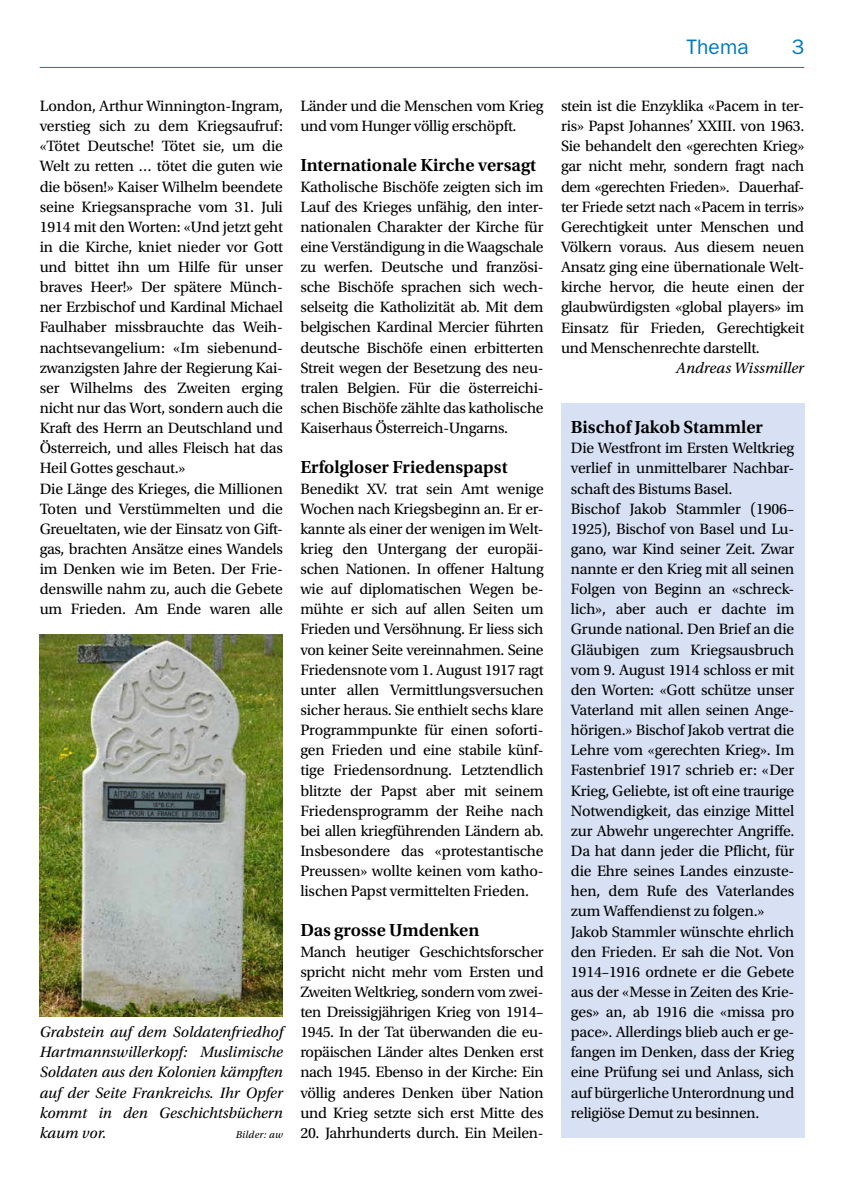
<style>
.page{position:relative;width:844px;height:1191px;background:#fff}
.page>*{position:absolute;margin:0;border:0;box-sizing:border-box;transform-origin:0 0}
.t1{font:21px "ITC Franklin Gothic Std";letter-spacing:.01em;color:#0077be}
.t2{font:600 18.38px "Utopia Std";color:#000}
.t3{font:15.75px/20.1px "Utopia Std";letter-spacing:-.015em;color:#000;text-align:justify}
.t4{font:italic 15.75px/20.1px "Utopia Std";color:#000;text-align:justify}
.t5{font:italic 10.5px "Utopia Std";letter-spacing:.02em;color:#000}
</style>
<div class="page">
<hr style="left:40px;top:67px;width:764px;height:1px;background:#0077be">
<img style="left:40px;top:634px;width:243px;height:383px">
<div style="left:561px;top:403px;width:243px;height:734px;background:#d8e1f4"></div>
<h1 class="t1" style="left:686px;top:35px;width:64px">Thema</h1>
<h1 class="t1" style="left:791px;top:35px;width:14px">3</h1>
<p class="t3" style="left:40px;top:96px;width:245px;text-align:left">London, Arthur Winnington-Ingram, verstieg sich zu dem Kriegsaufruf: «Tötet Deutsche! Tötet sie, um die Welt zu retten … tötet die guten wie die bösen!» Kaiser Wilhelm beendete seine Kriegsansprache vom 31. Juli 1914 mit den Worten: «Und jetzt geht in die Kirche, kniet nieder vor Gott und bittet ihn um Hilfe für unser braves Heer!» Der spätere Münch&shy;ner Erzbischof und Kardinal Michael Faulhaber missbrauchte das Weih&shy;nachtsevangelium: «Im siebenund&shy;zwanzigsten Jahre der Regierung Kai&shy;ser Wilhelms des Zweiten erging nicht nur das Wort, sondern auch die Kraft des Herrn an Deutschland und Österreich, und alles Fleisch hat das Heil Gottes geschaut.»<br>Die Länge des Krieges, die Millionen Toten und Verstümmelten und die Greueltaten, wie der Einsatz von Gift&shy;gas, brachten Ansätze eines Wandels im Denken wie im Beten. Der Frie&shy;denswille nahm zu, auch die Gebete um Frieden. Am Ende waren alle</p>
<p class="t3" style="left:300px;top:96px;width:245px">Länder und die Menschen vom Krieg und vom Hunger völlig erschöpft.</p>
<p class="t2" style="left:300px;top:155px;width:237px">Internationale Kirche versagt</p>
<p class="t3" style="left:300px;top:177px;width:245px">Katholische Bischöfe zeigten sich im Lauf des Krieges unfähig, den inter&shy;nationalen Charakter der Kirche für eine Verständigung in die Waagschale zu werfen. Deutsche und franzö si&shy;sche Bischöfe sprachen sich wech&shy;selseitg die Katholizität ab. Mit dem belgischen Kardinal Mercier führten deutsche Bischöfe einen erbitterten Streit wegen der Besetzung des neu&shy;tralen Belgien. Für die österreichi&shy;schen Bischöfe zählte das katholische Kaiserhaus Österreich-Ungarns.</p>
<p class="t2" style="left:300px;top:457px;width:209px">Erfolgloser Friedenspapst</p>
<p class="t3" style="left:300px;top:478px;width:245px">Benedikt XV. trat sein Amt wenige Wochen nach Kriegsbeginn an. Er er&shy;kannte als einer der wenigen im Welt&shy;krieg den Untergang der europäi&shy;schen Nationen. In offener Haltung wie auf diplomatischen Wegen be&shy;mühte er sich auf allen Seiten um Frieden und Versöhnung. Er liess sich von keiner Seite vereinnahmen. Seine Friedensnote vom 1. August 1917 ragt unter allen Vermittlungsversuchen sicher heraus. Sie enthielt sechs klare Programmpunkte für einen soforti&shy;gen Frieden und eine stabile künf&shy;tige Friedensordnung. Letztendlich blitzte der Papst aber mit seinem Friedensprogramm der Reihe nach bei allen kriegführenden Ländern ab.<br>Insbesondere das «protestantische Preussen» wollte keinen vom katho&shy;lischen Papst vermittelten Frieden.</p>
<p class="t2" style="left:300px;top:920px;width:180px">Das grosse Umdenken</p>
<p class="t3" style="left:300px;top:941px;width:245px">Manch heutiger Geschichtsforscher spricht nicht mehr vom Ersten und Zweiten Weltkrieg, sondern vom zwei&shy;ten Dreissigjährigen Krieg von 1914– 1945. In der Tat überwanden die eu&shy;ropäischen Länder altes Denken erst nach 1945. Ebenso in der Kirche: Ein völlig anderes Denken über Na tion und Krieg setzte sich erst Mitte des</p>
<p class="t3" style="left:300px;top:1122px;width:245px">20. Jahrhunderts durch. Ein Meilen-</p>
<p class="t4" style="left:40px;top:1022px;width:245px">Grabstein auf dem Soldatenfriedhof Hartmannswillerkopf: Muslimische Soldaten aus den Kolonien kämpften auf der Seite Frankreichs. Ihr Opfer kommt in den Geschichtsbüchern kaum vor.</p>
<p class="t5" style="left:236px;top:1128px;width:49px">Bilder: aw</p>
<p class="t3" style="left:561px;top:96px;width:245px">stein ist die Enzyklika «Pacem in ter&shy;ris» Papst Johannes’ XXIII. von 1963.<br>Sie behandelt den «gerechten Krieg» gar nicht mehr, sondern fragt nach dem «gerechten Frieden». Dauerhaf&shy;ter Friede setzt nach «Pacem in terris» Gerechtigkeit unter Menschen und Völkern voraus. Aus diesem neuen Ansatz ging eine übernationale Welt&shy;kirche hervor, die heute einen der glaubwürdigsten «global players» im Einsatz für Frieden, Gerechtigkeit und Menschenrechte darstellt.</p>
<p class="t4" style="left:675px;top:358px;width:130px">Andreas Wissmiller</p>
<p class="t2" style="left:570px;top:417px;width:194px">Bischof Jakob Stammler</p>
<p class="t3" style="left:570px;top:438px;width:225px;text-align:left">Die Westfront im Ersten Weltkrieg verlief in unmittelbarer Nachbar&shy;schaft des Bistums Basel.<br>Bischof Jakob Stammler (1906–<br>1925), Bischof von Basel und Lu&shy;gano, war Kind seiner Zeit. Zwar nannte er den Krieg mit all seinen<br>Folgen von Beginn an «schreck&shy;lich», aber auch er dachte im<br>Grunde national. Den Brief an die<br>Gläubigen zum Kriegsausbruch vom 9. August 1914 schloss er mit den Worten: «Gott schütze unser<br>Vaterland mit allen seinen Ange&shy;hörigen.» Bischof Jakob vertrat die<br>Lehre vom «gerechten Krieg». Im<br>Fastenbrief 1917 schrieb er: «Der<br>Krieg, Geliebte, ist oft eine traurige<br>Notwendigkeit, das einzige Mittel zur Abwehr ungerechter Angriffe.<br>Da hat dann jeder die Pflicht, für die Ehre seines Landes einzuste&shy;hen, dem Rufe des Vaterlandes zum Waffendienst zu folgen.»<br>Jakob Stammler wünschte ehrlich den Frieden. Er sah die Not. Von<br>1914–1916 ordnete er die Gebete aus der «Messe in Zeiten des Krie&shy;ges» an, ab 1916 die «missa pro pace». Allerdings blieb auch er ge&shy;fangen im Denken, dass der Krieg eine Prüfung sei und Anlass, sich auf bürgerliche Unterordnung und religiöse Demut zu besinnen.</p>
</div>
